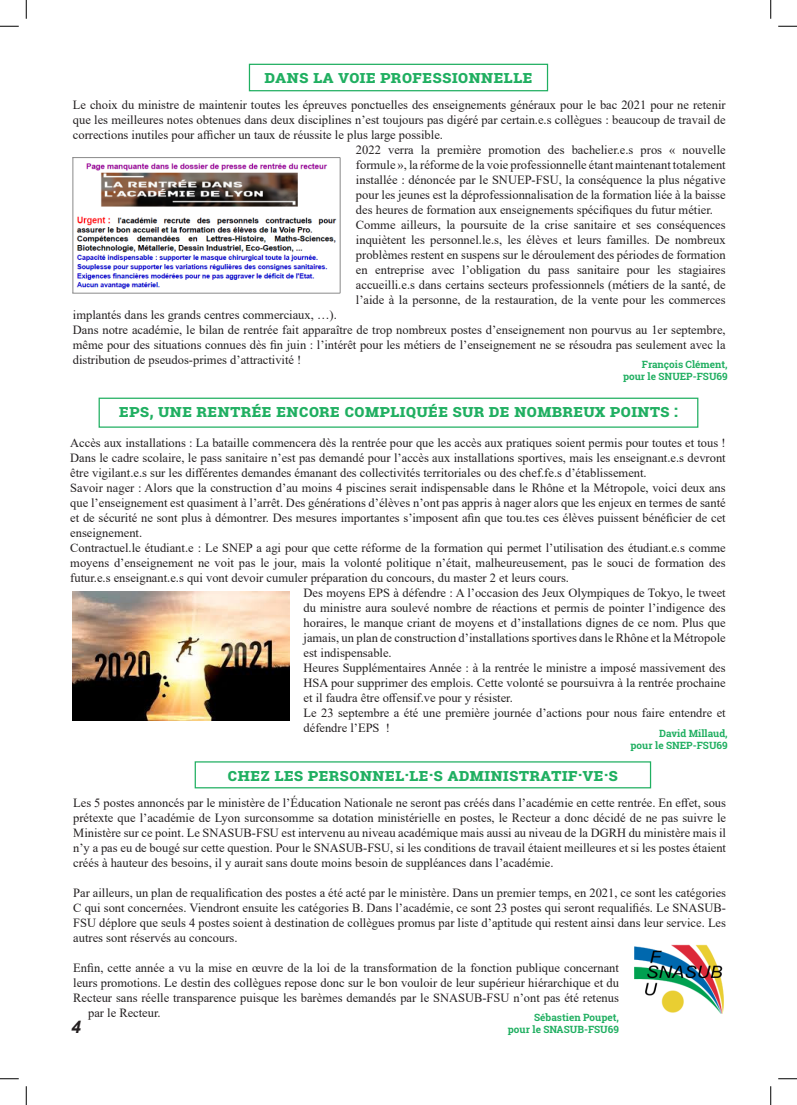
<style>
.page{position:relative;width:797px;height:1105px;background:#fff}
.page>*{position:absolute;margin:0;border:0;box-sizing:border-box;transform-origin:0 0}
.t1{font:700 17.5px "Roboto Slab";color:#20af61}
.t2{font:italic 700 17.5px "Arial";color:#231f20}
.Paragraph_Style_1{font:12.5px/15px "Times New Roman";color:#231f20;text-align:justify}
.t3{font:700 10px/12px "Roboto Slab";color:#20af61;text-align:right}
</style>
<div class="page">
<img style="left:72px;top:157px;width:269px;height:137px">
<div style="left:99px;top:398px;width:599px;height:30px;border:1px solid #20af61"></div>
<div style="left:249px;top:64px;width:299px;height:27px;border:1px solid #20af61"></div>
<img style="left:73px;top:592px;width:216px;height:128px">
<div style="left:195px;top:761px;width:456px;height:27px;border:1px solid #20af61"></div>
<img style="left:634px;top:944px;width:90px;height:70px">
<svg style="left:0;top:25px;width:19px;height:2px"></svg>
<svg style="left:778px;top:25px;width:19px;height:2px"></svg>
<svg style="left:0;top:1078px;width:19px;height:1px"></svg>
<svg style="left:778px;top:1078px;width:19px;height:1px"></svg>
<svg style="left:25px;top:0;width:2px;height:19px"></svg>
<svg style="left:25px;top:1086px;width:2px;height:19px"></svg>
<svg style="left:770px;top:0;width:1px;height:19px"></svg>
<svg style="left:770px;top:1086px;width:1px;height:19px"></svg>
<p class="t1" style="left:264px;top:65px;width:270px">Dans la voie professionnelle</p>
<p class="Paragraph_Style_1" style="left:73px;top:97px;width:654px">Le choix du ministre de maintenir toutes les épreuves ponctuelles des enseignements généraux pour le bac 2021 pour ne retenir que les meilleures notes obtenues dans deux disciplines n’est toujours pas digéré par certain.e.s collègues : beaucoup de travail de corrections inutiles pour afficher un taux de réussite le plus large possible.</p>
<p class="Paragraph_Style_1" style="left:356px;top:142px;width:371px">2022 verra la première promotion des bachelier.e.s pros « nouvelle formule », la réforme de la voie professionnelle étant maintenant totalement installée : dénoncée par le SNUEP-FSU, la conséquence la plus négative pour les jeunes est la déprofessionnalisation de la formation liée à la baisse des heures de formation aux enseignements spécifiques du futur métier.</p>
<p class="Paragraph_Style_1" style="left:356px;top:217px;width:371px">Comme ailleurs, la poursuite de la crise sanitaire et ses conséquences inquiètent les personnel.le.s, les élèves et leurs familles. De nombreux problèmes restent en suspens sur le déroulement des périodes de formation en entreprise avec l’obligation du pass sanitaire pour les stagiaires accueilli.e.s dans certains secteurs professionnels (métiers de la santé, de l’aide à la personne, de la restauration, de la vente pour les commerces</p>
<p class="Paragraph_Style_1" style="left:73px;top:307px;width:265px">implantés dans les grands centres commerciaux, …).</p>
<p class="Paragraph_Style_1" style="left:73px;top:322px;width:654px">Dans notre académie, le bilan de rentrée fait apparaître de trop nombreux postes d’enseignement non pourvus au 1er septembre, même pour des situations connues dès fin juin : l’intérêt pour les métiers de l’enseignement ne se résoudra pas seulement avec la distribution de pseudos-primes d’attractivité !</p>
<p class="t3" style="left:623px;top:358px;width:106px">François Clément, pour le SNUEP-FSU69</p>
<p class="t1" style="left:119px;top:399px;width:560px">EPS, Une rentrée encore compliquée sur de nombreux points :</p>
<p class="Paragraph_Style_1" style="left:70px;top:435px;width:657px">Accès aux installations : La bataille commencera dès la rentrée pour que les accès aux pratiques soient permis pour toutes et tous !<br>Dans le cadre scolaire, le pass sanitaire n’est pas demandé pour l’accès aux installations sportives, mais les enseignant.e.s devront être vigilant.e.s sur les différentes demandes émanant des collectivités territoriales ou des chef.fe.s d’établissement.</p>
<p class="Paragraph_Style_1" style="left:70px;top:480px;width:657px">Savoir nager : Alors que la construction d’au moins 4 piscines serait indispensable dans le Rhône et la Métropole, voici deux ans que l’enseignement est quasiment à l’arrêt. Des générations d’élèves n’ont pas appris à nager alors que les enjeux en termes de santé et de sécurité ne sont plus à démontrer. Des mesures importantes s’imposent afin que tou.tes ces élèves puissent bénéficier de cet enseignement.</p>
<p class="Paragraph_Style_1" style="left:70px;top:540px;width:657px">Contractuel.le étudiant.e : Le SNEP a agi pour que cette réforme de la formation qui permet l’utilisation des étudiant.e.s comme moyens d’enseignement ne voit pas le jour, mais la volonté politique n’était, malheureusement, pas le souci de formation des futur.e.s enseignant.e.s qui vont devoir cumuler préparation du concours, du master 2 et leurs cours.</p>
<p class="Paragraph_Style_1" style="left:303px;top:585px;width:423px">Des moyens EPS à défendre : A l’occasion des Jeux Olympiques de Tokyo, le tweet du ministre aura soulevé nombre de réactions et permis de pointer l’indigence des horaires, le manque criant de moyens et d’installations dignes de ce nom. Plus que jamais, un plan de construction d’installations sportives dans le Rhône et la Métropole est indispensable.</p>
<p class="Paragraph_Style_1" style="left:303px;top:660px;width:423px">Heures Supplémentaires Année : à la rentrée le ministre a imposé massivement des HSA pour supprimer des emplois. Cette volonté se poursuivra à la rentrée prochaine et il faudra être offensif.ve pour y résister.</p>
<p class="Paragraph_Style_1" style="left:303px;top:705px;width:423px">Le 23 septembre a été une première journée d’actions pour nous faire entendre et défendre l’EPS !</p>
<p class="t3" style="left:630px;top:727px;width:99px">David Millaud,<br>pour le SNEP-FSU69</p>
<p class="t1" style="left:228px;top:762px;width:392px">chez les personnel·le·s administratif·ve·s</p>
<p class="Paragraph_Style_1" style="left:73px;top:795px;width:654px">Les 5 postes annoncés par le ministère de l’Éducation Nationale ne seront pas créés dans l’académie en cette rentrée. En effet, sous prétexte que l’académie de Lyon surconsomme sa dotation ministérielle en postes, le Recteur a donc décidé de ne pas suivre le Ministère sur ce point. Le SNASUB-FSU est intervenu au niveau académique mais aussi au niveau de la DGRH du ministère mais il n’y a pas eu de bougé sur cette question. Pour le SNASUB-FSU, si les conditions de travail étaient meilleures et si les postes étaient créés à hauteur des besoins, il y aurait sans doute moins besoin de suppléances dans l’académie.</p>
<p class="Paragraph_Style_1" style="left:73px;top:885px;width:654px">Par ailleurs, un plan de requalification des postes a été acté par le ministère. Dans un premier temps, en 2021, ce sont les catégories C qui sont concernées. Viendront ensuite les catégories B. Dans l’académie, ce sont 23 postes qui seront requalifiés. Le SNASUB-FSU déplore que seuls 4 postes soient à destination de collègues promus par liste d’aptitude qui restent ainsi dans leur service. Les autres sont réservés au concours.</p>
<p class="Paragraph_Style_1" style="left:73px;top:960px;width:547px">Enfin, cette année a vu la mise en œuvre de la loi de la transformation de la fonction publique concernant</p>
<p class="Paragraph_Style_1" style="left:73px;top:975px;width:547px">leurs promotions. Le destin des collègues repose donc sur le bon vouloir de leur supérieur hiérarchique et du</p>
<p class="Paragraph_Style_1" style="left:73px;top:990px;width:547px">Recteur sans réelle transparence puisque les barèmes demandés par le SNASUB-FSU n’ont pas été retenus</p>
<p class="Paragraph_Style_1" style="left:88px;top:1005px;width:74px">par le Recteur.</p>
<p class="t3" style="left:534px;top:1011px;width:86px">Sébastien Poupet,</p>
<p class="t3" style="left:508px;top:1023px;width:113px">pour le SNASUB-FSU69</p>
<p class="t2" style="left:71px;top:1015px;width:11px">4</p>
</div>
